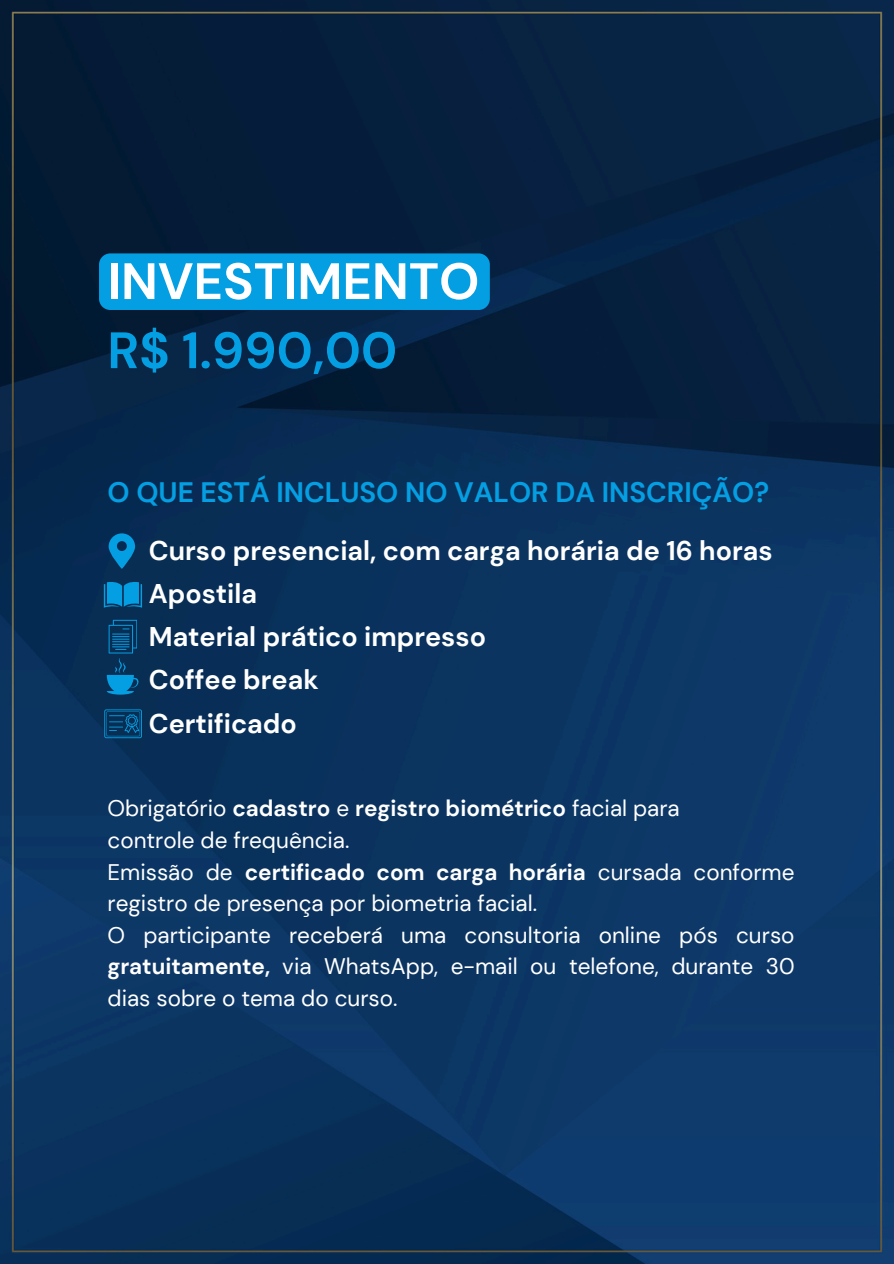
<style>
.page{position:relative;width:894px;height:1264px;background:#fff}
.page>*{position:absolute;margin:0;border:0;box-sizing:border-box;transform-origin:0 0}
.t1{font:700 51px "DM Sans";color:#fff}
.t2{font:700 51px "DM Sans";color:#049fe3}
.t3{font:700 28.05px "DM Sans";color:#049fe3}
.t4{font:700 27px "DM Sans";color:#fff}
.t5{font:22.5px/31.5px "DM Sans";color:#fff}
.t6{font:700 22.5px "DM Sans";color:#fff}
.s1{font-weight:400}
.s2{font-weight:700}
</style>
<div class="page">
<img style="left:0;top:0;width:893px;height:1263px">
<div style="left:99px;top:253px;width:390px;height:57px;background:#049fe3;border-radius:11px"></div>
<svg style="left:109px;top:533px;width:26px;height:35px"></svg>
<svg style="left:104px;top:580px;width:38px;height:27px"></svg>
<svg style="left:107px;top:620px;width:32px;height:74px;background:#065181"></svg>
<svg style="left:104px;top:709px;width:38px;height:29px"></svg>
<p class="t1" style="left:107px;top:248px;width:373px">INVESTIMENTO</p>
<p class="t2" style="left:107px;top:317px;width:291px">R$ 1.990,00</p>
<p class="t3" style="left:107px;top:474px;width:663px">O QUE ESTÁ INCLUSO NO VALOR DA INSCRIÇÃO?</p>
<p class="t4" style="left:149px;top:533px;width:625px">Curso presencial, com carga horária de 16 horas</p>
<h3 class="t4" style="left:149px;top:576px;width:110px">Apostila</h3>
<h3 class="t4" style="left:149px;top:619px;width:338px">Material prático impresso</h3>
<h3 class="t4" style="left:149px;top:662px;width:171px">Coffee break</h3>
<h3 class="t4" style="left:149px;top:705px;width:149px">Certificado</h3>
<h1 class="t6" style="left:107px;top:794px;width:573px"><span class="s1">Obrigatório</span> cadastro <span class="s1">e</span> registro biométrico <span class="s1">facial para</span></h1>
<h1 class="t5" style="left:107px;top:824px;width:243px">controle de frequência.</h1>
<h2 class="t5" style="left:107px;top:856px;width:688px">Emissão de <span class="s2">certificado com carga horária</span> cursada conforme registro de presença por biometria facial.</h2>
<p class="t5" style="left:107px;top:919px;width:688px;text-align:justify">O participante receberá uma consultoria online pós curso <span class="s2">gratuitamente,</span> via WhatsApp, e-mail ou telefone, durante 30 dias sobre o tema do curso.</p>
</div>
